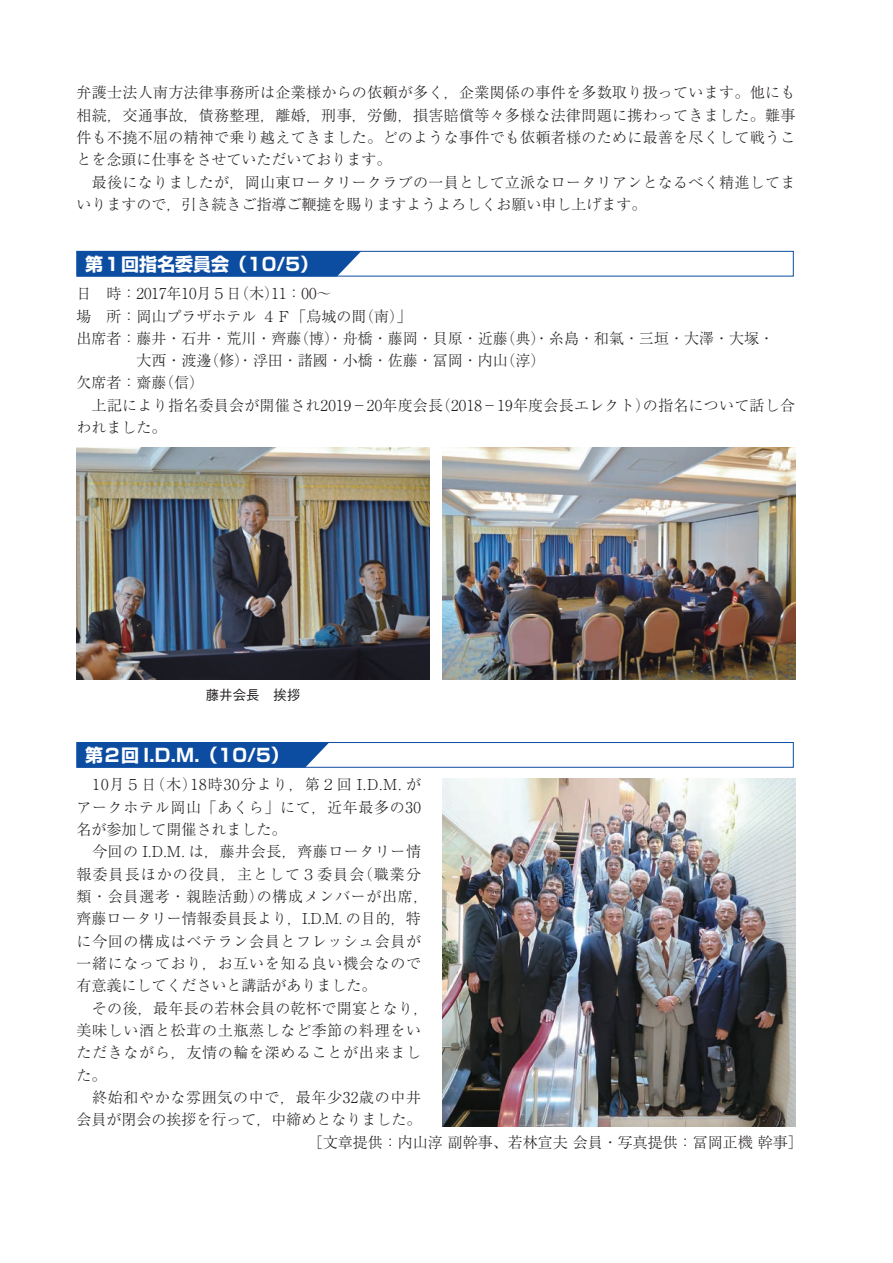
<style>
.page{position:relative;width:893px;height:1263px;background:#fff}
.page>*{position:absolute;margin:0;border:0;box-sizing:border-box;transform-origin:0 0}
.t1{font:700 18px "Shin Go Pro";color:#fff}
.t2{font:300 15px/22.4px "Ryumin Pro";letter-spacing:.02em;color:#231f20}
.t3{font:300 15px "Ryumin Pro";color:#231f20}
.t4{font:300 15px "Ryumin Pro";letter-spacing:.045em;color:#231f20}
.t5{font:300 15px "Ryumin Pro";letter-spacing:.07em;color:#231f20}
.t6{font:500 13.5px "Gothic BBB Pro";color:#231f20}
</style>
<div class="page">
<div style="left:79px;top:253px;width:281px;height:21px;background:#0d4da1"></div>
<div style="left:77px;top:251px;width:717px;height:25px;border:1px solid #0d4da1"></div>
<div style="left:79px;top:744px;width:249px;height:22px;background:#0d4da1"></div>
<div style="left:77px;top:742px;width:717px;height:26px;border:1px solid #0d4da1"></div>
<img style="left:442px;top:778px;width:353px;height:349px">
<img style="left:77px;top:448px;width:352px;height:231px">
<img style="left:442px;top:448px;width:353px;height:231px">
<p class="t2" style="left:77px;top:80px;width:720px">弁護士法人南方法律事務所は企業様からの依頼が多く，企業関係の事件を多数取り扱っています。他にも相続，交通事故，債務整理，離婚，刑事，労働，損害賠償等々多様な法律問題に携わってきました。難事件も不撓不屈の精神で乗り越えてきました。どのような事件でも依頼者様のために最善を尽くして戦うことを念頭に仕事をさせていただいております。<br>　最後になりましたが，岡山東ロータリークラブの一員として立派なロータリアンとなるべく精進してまいりますので，引き続きご指導ご鞭撻を賜りますようよろしくお願い申し上げます。</p>
<p class="t1" style="left:85px;top:249px;width:235px">第１回指名委員会（10/5）</p>
<p class="t3" style="left:77px;top:282px;width:257px">日　時：2017年10月５日（木）11：00〜</p>
<p class="t3" style="left:77px;top:304px;width:336px">場　所：岡山プラザホテル ４Ｆ「烏城の間（南）」</p>
<p class="t3" style="left:77px;top:326px;width:699px">出席者：藤井・石井・荒川・齊藤（博）・舟橋・藤岡・貝原・近藤（典）・糸島・和氣・三垣・大澤・大塚・</p>
<p class="t3" style="left:137px;top:349px;width:410px">大西・渡邊（修）・浮田・諸國・小橋・佐藤・冨岡・内山（淳）</p>
<p class="t2" style="left:77px;top:370px;width:129px">欠席者：齋藤（信）</p>
<p class="t2" style="left:77px;top:393px;width:720px">　上記により指名委員会が開催され2019− 20年度会長（2018− 19年度会長エレクト）の指名について話し合</p>
<p class="t2" style="left:77px;top:415px;width:92px">われました。</p>
<p class="t6" style="left:206px;top:684px;width:96px">藤井会長　挨拶</p>
<p class="t1" style="left:85px;top:741px;width:205px">第２回 I.D.M.（10/5）</p>
<p class="t5" style="left:77px;top:773px;width:346px">　10月５日（木）18時30分より，第２回 I.D.M. が</p>
<p class="t4" style="left:77px;top:795px;width:346px">アークホテル岡山「あくら」にて，近年最多の30</p>
<p class="t3" style="left:77px;top:817px;width:212px">名が参加して開催されました。</p>
<p class="t2" style="left:77px;top:839px;width:346px">　今回の I.D.M. は，藤井会長，齊藤ロータリー情</p>
<p class="t5" style="left:77px;top:862px;width:346px">報委員長ほかの役員，主として３委員会（職業分</p>
<p class="t4" style="left:77px;top:884px;width:354px">類・会員選考・親睦活動）の構成メンバーが出席，</p>
<p class="t2" style="left:77px;top:906px;width:346px">齊藤ロータリー情報委員長より，I.D.M. の目的，特</p>
<p class="t4" style="left:77px;top:929px;width:346px">に今回の構成はベテラン会員とフレッシュ会員が</p>
<p class="t4" style="left:77px;top:951px;width:346px">一緒になっており，お互いを知る良い機会なので</p>
<p class="t3" style="left:77px;top:974px;width:302px">有意義にしてくださいと講話がありました。</p>
<p class="t2" style="left:77px;top:995px;width:353px">　その後，最年長の若林会員の乾杯で開宴となり，</p>
<p class="t4" style="left:77px;top:1018px;width:346px">美味しい酒と松茸の土瓶蒸しなど季節の料理をい</p>
<p class="t4" style="left:77px;top:1041px;width:346px">ただきながら，友情の輪を深めることが出来まし</p>
<p class="t2" style="left:77px;top:1062px;width:32px">た。</p>
<p class="t4" style="left:77px;top:1085px;width:346px">　終始和やかな雰囲気の中で，最年少32歳の中井</p>
<p class="t3" style="left:77px;top:1108px;width:346px">会員が閉会の挨拶を行って，中締めとなりました。</p>
<p class="t3" style="left:308px;top:1130px;width:496px">［文章提供：内山淳 副幹事、若林宣夫 会員・写真提供：冨岡正機 幹事］</p>
</div>
